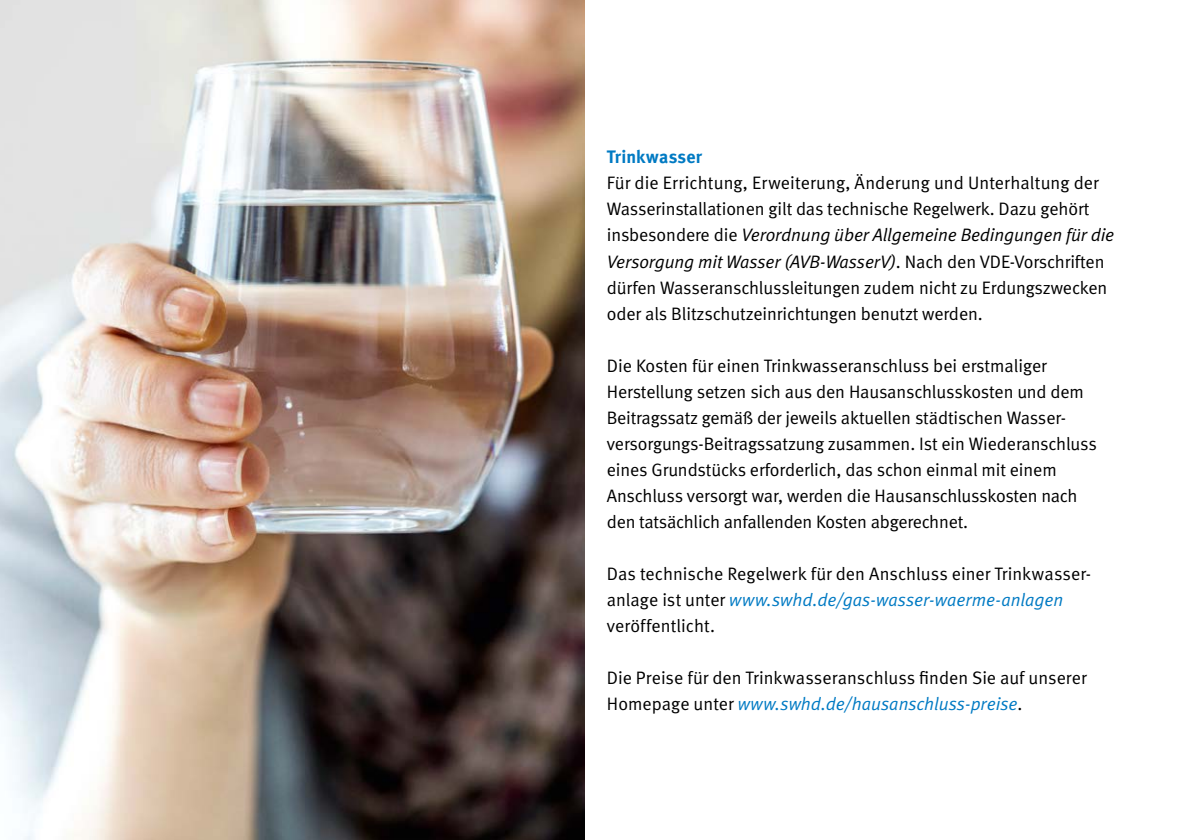
<style>
.page{position:relative;width:1191px;height:840px;background:#fff}
.page>*{position:absolute;margin:0;border:0;box-sizing:border-box;transform-origin:0 0}
.t1{font:18px/26px "Meta Normal";letter-spacing:-.005em;color:#000}
.t2{font:italic 18px "Meta Normal LF";color:#007ac3}
.t3{font:700 18px "Meta";letter-spacing:.01em;color:#007ac3}
.s1{font-style:italic}
.s2{font-family:"Meta Normal";font-style:normal;color:#000}
</style>
<div class="page">
<img style="left:0;top:0;width:584px;height:839px">
<p class="t3" style="left:607px;top:146px;width:97px">Trinkwasser</p>
<p class="t1" style="left:607px;top:170px;width:509px">Für die Errichtung, Erweiterung, Änderung und Unterhaltung der Wasserinstallationen gilt das technische Regelwerk. Dazu gehört insbesondere die <span class="s1">Verordnung über Allgemeine Bedingungen für die Versorgung mit Wasser (AVB-WasserV)</span>. Nach den VDE-Vorschriften dürfen Wasseranschlussleitungen zudem nicht zu Erdungszwecken oder als Blitzschutzeinrichtungen benutzt werden.</p>
<p class="t1" style="left:607px;top:352px;width:491px">Die Kosten für einen Trinkwasseranschluss bei erstmaliger Herstellung setzen sich aus den Hausanschlusskosten und dem Beitragssatz gemäß der jeweils aktuellen städtischen Wasser&shy;versorgungs-Beitragssatzung zusammen. Ist ein Wiederanschluss eines Grundstücks erforderlich, das schon einmal mit einem Anschluss versorgt war, werden die Hausanschlusskosten nach den tatsächlich anfallenden Kosten abgerechnet.</p>
<p class="t1" style="left:607px;top:560px;width:484px">Das technische Regelwerk für den Anschluss einer Trinkwasser-</p>
<p class="t2" style="left:607px;top:588px;width:458px"><span class="s2">anlage ist unter</span> www.swhd.de/gas-wasser-waerme-anlagen</p>
<p class="t1" style="left:607px;top:612px;width:110px">veröffentlicht.</p>
<p class="t1" style="left:607px;top:664px;width:481px">Die Preise für den Trinkwasseranschluss finden Sie auf unserer</p>
<p class="t2" style="left:607px;top:692px;width:417px"><span class="s2">Homepage unter</span> www.swhd.de/hausanschluss-preise<span class="s2">.</span></p>
</div>
